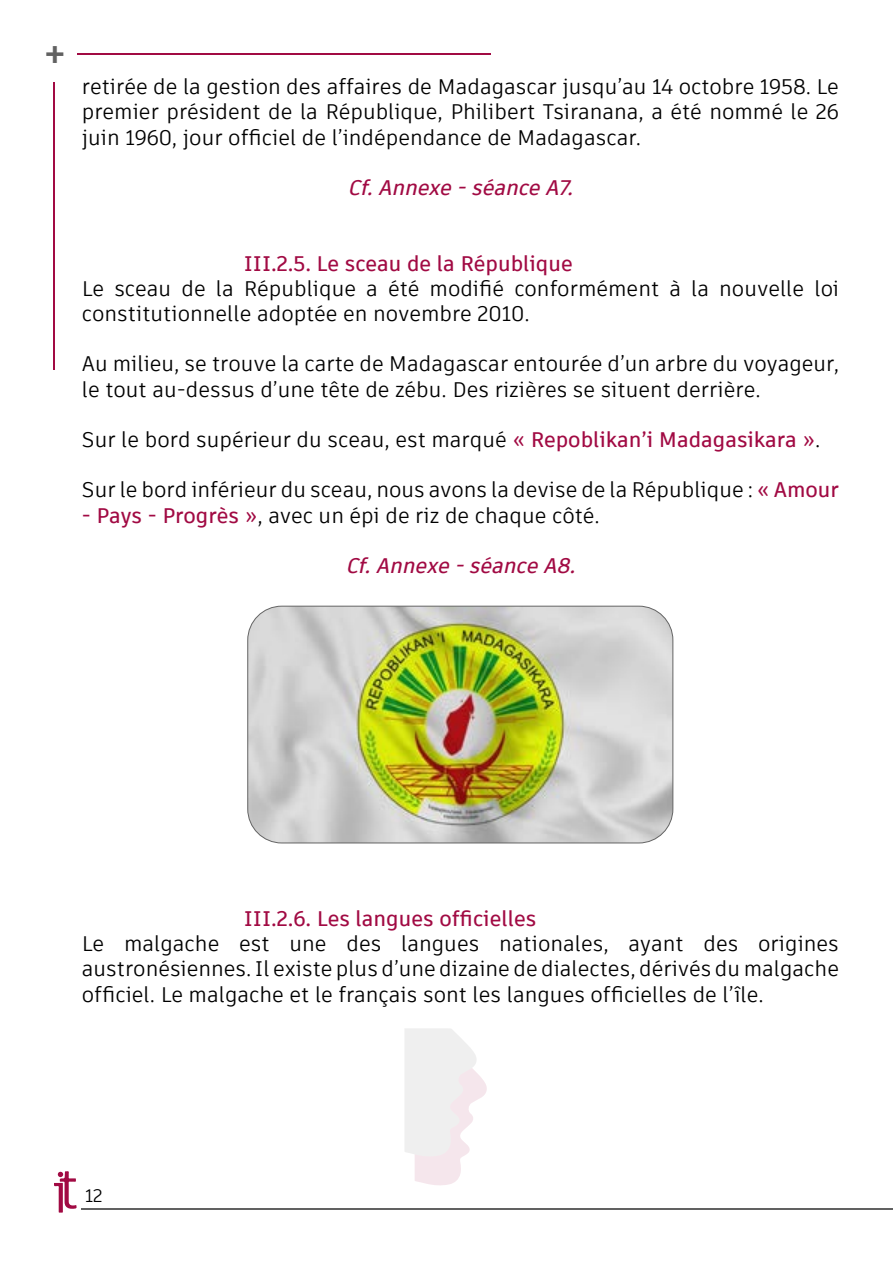
<style>
.page{position:relative;width:893px;height:1263px;background:#fff}
.page>*{position:absolute;margin:0;border:0;box-sizing:border-box;transform-origin:0 0}
.t1{font:500 45px "Artifakt Element";color:#616161}
.t2{font:21px/25.2px "Artifakt Element";color:#000;text-align:justify}
.t3{font:500 21px "Artifakt Element";color:#a10a43}
.t4{font:italic 500 21px "Artifakt Element";color:#a10a43}
.t5{font:18px "Artifakt Element";color:#000}
.s1{font-weight:500;color:#a10a43}
</style>
<div class="page">
<hr style="left:77px;top:53px;width:413px;height:2px;background:#a10a43">
<hr style="left:53px;top:82px;width:2px;height:288px;background:#a10a43">
<hr style="left:81px;top:1208px;width:812px;height:1px;background:#616161">
<svg style="left:54px;top:1171px;width:23px;height:42px"></svg>
<img style="left:248px;top:606px;width:425px;height:237px">
<div style="left:248px;top:606px;width:425px;height:237px;border:1px solid #646464;border-radius:34px"></div>
<svg style="left:405px;top:1028px;width:82px;height:157px"></svg>
<h1 class="t1" style="left:41px;top:23px;width:29px">+</h1>
<p class="t2" style="left:82px;top:74px;width:759px">retirée de la gestion des affaires de Madagascar jusqu’au 14 octobre 1958. Le premier président de la République, Philibert Tsiranana, a été nommé le 26 juin 1960, jour officiel de l’indépendance de Madagascar.</p>
<p class="t4" style="left:348px;top:173px;width:233px">Cf.Annexe -séance A7.</p>
<p class="t3" style="left:244px;top:249px;width:330px">III.2.5. Le sceau de la République</p>
<p class="t2" style="left:82px;top:276px;width:759px">Le sceau de la République a été modifié conformément à la nouvelle loi constitutionnelle adoptée en novembre 2010.</p>
<p class="t2" style="left:82px;top:351px;width:759px">Au milieu, se trouve la carte de Madagascar entourée d’un arbre du voyageur, le tout au-dessus d’une tête de zébu. Des rizières se situent derrière.</p>
<p class="t2" style="left:82px;top:427px;width:740px">Sur le bord supérieur du sceau, est marqué <span class="s1">« Repoblikan’i Madagasikara »</span>.</p>
<p class="t2" style="left:82px;top:477px;width:759px">Sur le bord inférieur du sceau, nous avons la devise de la République : <span class="s1">« Amour</span></p>
<p class="t2" style="left:82px;top:503px;width:519px"><span class="s1">- Pays - Progrès »</span>, avec un épi de riz de chaque côté.</p>
<p class="t4" style="left:346px;top:551px;width:237px">Cf.Annexe -séance A8.</p>
<p class="t3" style="left:244px;top:904px;width:294px">III.2.6. Les langues officielles</p>
<p class="t2" style="left:82px;top:931px;width:759px">Le malgache est une des langues nationales, ayant des origines austronésiennes. Il existe plus d’une dizaine de dialectes, dérivés du malgache officiel. Le malgache et le français sont les langues officielles de l’île.</p>
<p class="t5" style="left:85px;top:1182px;width:19px">12</p>
</div>
